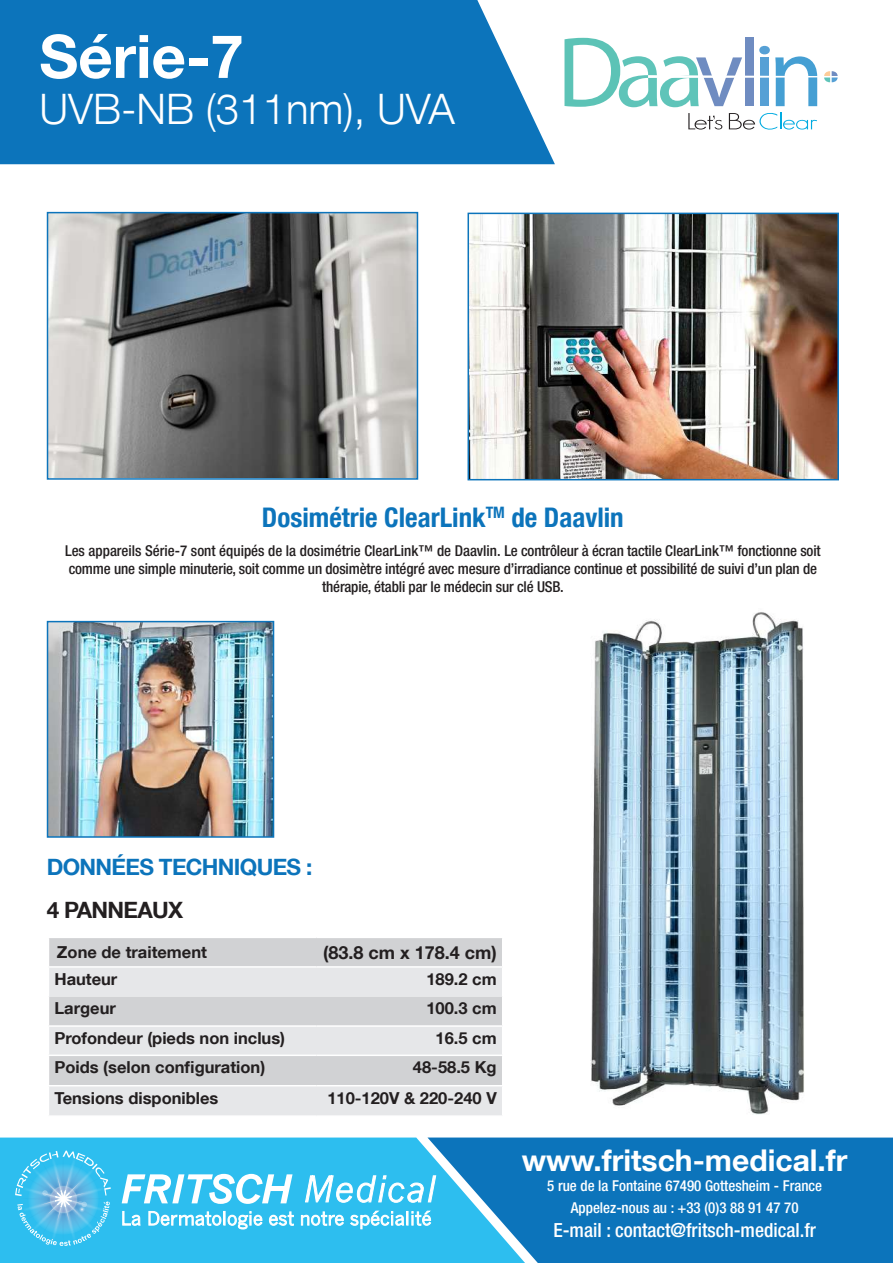
<style>
.page{position:relative;width:893px;height:1263px;background:#fff}
.page>*{position:absolute;margin:0;border:0;box-sizing:border-box;transform-origin:0 0}
.t1{font:700 60px "Helvetica Neue LT Com";color:#fff}
.t2{font:300 42px "Helvetica Neue LT Com";color:#fff}
.t3{font:700 30px "Helvetica Neue LT Com";color:#fff}
.t4{font:700 condensed 27px "Helvetica Neue LT Com";color:#0c74bb}
.t5{font:700 22.5px "Helvetica Neue LT Com";letter-spacing:-.03em;color:#0c74bb}
.t6{font:700 22.5px "Helvetica Neue LT Com";letter-spacing:-.03em;color:#231f20}
.t7{font:500 condensed 19.5px "Helvetica Neue LT Com";color:#fff}
.t8{font:700 18px "Helvetica Neue LT Com";color:#231f20}
.t9{font:700 16.5px "Helvetica Neue LT Com";color:#231f20}
.t10{font:500 condensed 15px/18px "Helvetica Neue LT Com";letter-spacing:-.01em;color:#231f20;text-align:center}
.t11{font:500 condensed 15px/22.5px "Helvetica Neue LT Com";color:#fff;text-align:center}
</style>
<div class="page">
<div style="left:525px;top:1137px;width:368px;height:126px;background:#0c74bb"></div>
<svg style="left:0;top:1137px;width:525px;height:126px;background:#31b5e7"></svg>
<svg style="left:305px;top:1174px;width:131px;height:29px"></svg>
<svg style="left:130px;top:1172px;width:164px;height:57px"></svg>
<svg style="left:301px;top:1211px;width:43px;height:15px"></svg>
<svg style="left:350px;top:1211px;width:81px;height:18px"></svg>
<div style="left:0;top:1137px;width:130px;height:118px;background:#2dbeef"></div>
<svg style="left:15px;top:1150px;width:96px;height:96px;background:#54c2ec"></svg>
<svg style="left:0;top:0;width:555px;height:164px;background:#1c7dbf"></svg>
<img style="left:50px;top:215px;width:365px;height:262px">
<div style="left:47px;top:212px;width:371px;height:268px;border:2px solid #0c74bb"></div>
<svg style="left:564px;top:38px;width:274px;height:92px"></svg>
<div style="left:49px;top:938px;width:453px;height:28px;background:#d1d2d4"></div>
<svg style="left:49px;top:968px;width:453px;height:147px;background:#dddee0"></svg>
<hr style="left:48px;top:1054px;width:268px;height:2px;background:#fff">
<hr style="left:316px;top:1054px;width:187px;height:2px;background:#fff">
<hr style="left:48px;top:1085px;width:268px;height:1px;background:#fff">
<hr style="left:316px;top:1085px;width:187px;height:1px;background:#fff">
<hr style="left:48px;top:1025px;width:268px;height:2px;background:#fff">
<hr style="left:316px;top:1025px;width:187px;height:2px;background:#fff">
<img style="left:470px;top:216px;width:366px;height:261px">
<div style="left:467px;top:213px;width:372px;height:267px;border:2px solid #0c74bb"></div>
<img style="left:591px;top:612px;width:213px;height:503px">
<img style="left:50px;top:624px;width:221px;height:211px">
<div style="left:47px;top:621px;width:227px;height:217px;border:2px solid #0c74bb"></div>
<h1 class="t1" style="left:39px;top:19px;width:206px">Série-7</h1>
<h2 class="t2" style="left:39px;top:84px;width:417px">UVB-NB (311nm), UVA</h2>
<h3 class="t4" style="left:262px;top:501px;width:363px">Dosimétrie ClearLink<sup>TM</sup> de Daavlin</h3>
<p class="t10" style="left:65px;top:542px;width:757px">Les appareils Série-7 sont équipés de la dosimétrie ClearLink™ de Daavlin. Le contrôleur à écran tactile ClearLink™ fonctionne soit comme une simple minuterie, soit comme un dosimètre intégré avec mesure d’irradiance continue et possibilité de suivi d’un plan de thérapie, établi par le médecin sur clé USB.</p>
<h3 class="t5" style="left:47px;top:853px;width:267px">DONNÉES TECHNIQUES :</h3>
<h3 class="t6" style="left:47px;top:895px;width:138px">4 PANNEAUX</h3>
<p class="t9" style="left:57px;top:942px;width:152px">Zone de traitement</p>
<p class="t8" style="left:323px;top:941px;width:175px">(83.8 cm x 178.4 cm)</p>
<p class="t9" style="left:54px;top:968px;width:64px">Hauteur</p>
<p class="t9" style="left:426px;top:968px;width:72px">189.2 cm</p>
<p class="t9" style="left:54px;top:998px;width:63px">Largeur</p>
<p class="t9" style="left:426px;top:998px;width:72px">100.3 cm</p>
<p class="t9" style="left:54px;top:1027px;width:232px">Profondeur (pieds non inclus)</p>
<p class="t9" style="left:436px;top:1027px;width:63px">16.5 cm</p>
<p class="t9" style="left:54px;top:1057px;width:212px">Poids (selon configuration)</p>
<p class="t9" style="left:413px;top:1057px;width:85px">48-58.5 Kg</p>
<p class="t9" style="left:54px;top:1087px;width:166px">Tensions disponibles</p>
<p class="t9" style="left:327px;top:1087px;width:171px">110-120V &amp; 220-240 V</p>
<h3 class="t3" style="left:522px;top:1141px;width:327px">www.fritsch-medical.fr</h3>
<p class="t11" style="left:547px;top:1174px;width:276px">5 rue de la Fontaine 67490 Gottesheim - France<br>Appelez-nous au : +33 (0)3 88 91 47 70</p>
<h3 class="t7" style="left:553px;top:1218px;width:264px">E-mail : contact@fritsch-medical.fr</h3>
</div>
